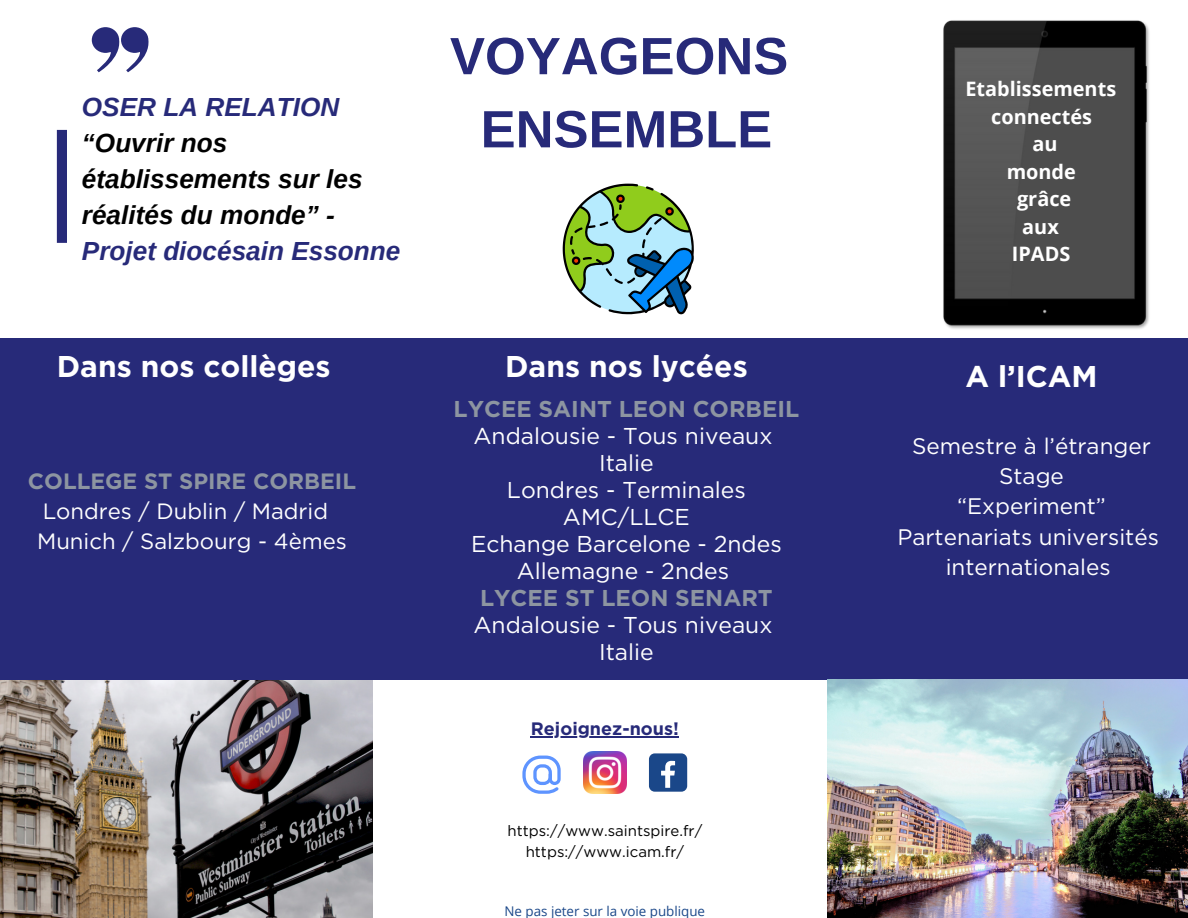
<style>
.page{position:relative;width:1188px;height:918px;background:#fff}
.page>*{position:absolute;margin:0;border:0;box-sizing:border-box;transform-origin:0 0}
.t1{font:700 52.5px "Arimo";color:#272a79}
.t2{font:700 30px "Gotham";color:#fff}
.t3{font:italic 700 26.25px/36px "Arimo";color:#000}
.t4{font:italic 700 26.25px "Arimo";color:#272a79}
.t5{font:22.95px/27px "Gotham";color:#fff;text-align:center}
.t6{font:700 22.95px "Gotham";color:#8d95a1}
.t7{font:22.5px "Gotham";color:#fff}
.t8{font:22.2px/30.2px "Gotham";color:#fff}
.t9{font:700 22.2px "Gotham";color:#8d95a1}
.t10{font:700 19.95px "Open Sans";color:#fff}
.t11{font:700 18px "Gotham";color:#272a79}
.t12{font:15px "Gotham";color:#000}
.t13{font:13.35px "Open Sans";color:#1a4789}
.s1{color:#272a79}
</style>
<div class="page">
<div style="left:0;top:338px;width:1188px;height:342px;background:#272a79"></div>
<div style="left:57px;top:130px;width:10px;height:113px;background:#272a79"></div>
<svg style="left:92px;top:27px;width:57px;height:45px"></svg>
<svg style="left:563px;top:184px;width:131px;height:130px"></svg>
<svg style="left:523px;top:756px;width:38px;height:38px"></svg>
<img style="left:583px;top:751px;width:43px;height:43px">
<div style="left:649px;top:753px;width:38px;height:39px;background:#1a4789;border-radius:6px"></div>
<svg style="left:661px;top:761px;width:14px;height:27px"></svg>
<img style="left:943px;top:20px;width:206px;height:309px">
<img style="left:0;top:681px;width:372px;height:237px">
<img style="left:827px;top:679px;width:361px;height:239px">
<hr style="left:531px;top:736px;width:148px;height:1px;background:#272a79">
<p class="t4" style="left:82px;top:92px;width:259px">OSER LA RELATION</p>
<p class="t3" style="left:82px;top:125px;width:320px">“Ouvrir nos établissements sur les réalités du monde” -<br><span class="s1">Projet diocésain Essonne</span></p>
<p class="t2" style="left:57px;top:348px;width:275px">Dans nos collèges</p>
<p class="t9" style="left:28px;top:468px;width:330px">COLLEGE ST SPIRE CORBEIL</p>
<p class="t8" style="left:37px;top:496px;width:311px">Londres / Dublin / Madrid<br>Munich / Salzbourg - 4èmes</p>
<p class="t1" style="left:450px;top:27px;width:340px">VOYAGEONS</p>
<p class="t1" style="left:481px;top:100px;width:293px">ENSEMBLE</p>
<p class="t10" style="left:965px;top:75px;width:152px">Etablissements</p>
<p class="t10" style="left:991px;top:102px;width:102px">connectés</p>
<p class="t10" style="left:1033px;top:130px;width:27px">au</p>
<p class="t10" style="left:1007px;top:157px;width:71px">monde</p>
<p class="t10" style="left:1017px;top:185px;width:56px">grâce</p>
<p class="t10" style="left:1022px;top:212px;width:38px">aux</p>
<p class="t10" style="left:1012px;top:240px;width:60px">IPADS</p>
<p class="t2" style="left:505px;top:348px;width:244px">Dans nos lycées</p>
<p class="t2" style="left:965px;top:358px;width:134px">A l’ICAM</p>
<p class="t6" style="left:454px;top:395px;width:347px">LYCEE SAINT LEON CORBEIL</p>
<p class="t5" style="left:474px;top:422px;width:300px">Andalousie - Tous niveaux</p>
<p class="t5" style="left:599px;top:449px;width:56px">Italie</p>
<p class="t5" style="left:507px;top:476px;width:240px">Londres - Terminales<br>AMC/LLCE</p>
<p class="t5" style="left:471px;top:530px;width:312px">Echange Barcelone - 2ndes</p>
<p class="t5" style="left:517px;top:557px;width:214px">Allemagne - 2ndes</p>
<p class="t6" style="left:480px;top:584px;width:294px">LYCEE ST LEON SENART</p>
<p class="t5" style="left:474px;top:611px;width:300px">Andalousie - Tous niveaux</p>
<p class="t5" style="left:599px;top:638px;width:56px">Italie</p>
<p class="t11" style="left:531px;top:718px;width:149px">Rejoignez-nous!</p>
<p class="t12" style="left:508px;top:822px;width:196px">https://www.saintspire.fr/</p>
<p class="t12" style="left:526px;top:842px;width:160px">https://www.icam.fr/</p>
<p class="t13" style="left:504px;top:901px;width:202px">Ne pas jeter sur la voie publique</p>
<p class="t7" style="left:912px;top:432px;width:240px">Semestre à l’étranger</p>
<p class="t7" style="left:999px;top:462px;width:66px">Stage</p>
<p class="t7" style="left:957px;top:493px;width:150px">“Experiment”</p>
<p class="t7" style="left:897px;top:523px;width:263px">Partenariats universités</p>
<p class="t7" style="left:946px;top:553px;width:166px">internationales</p>
</div>
